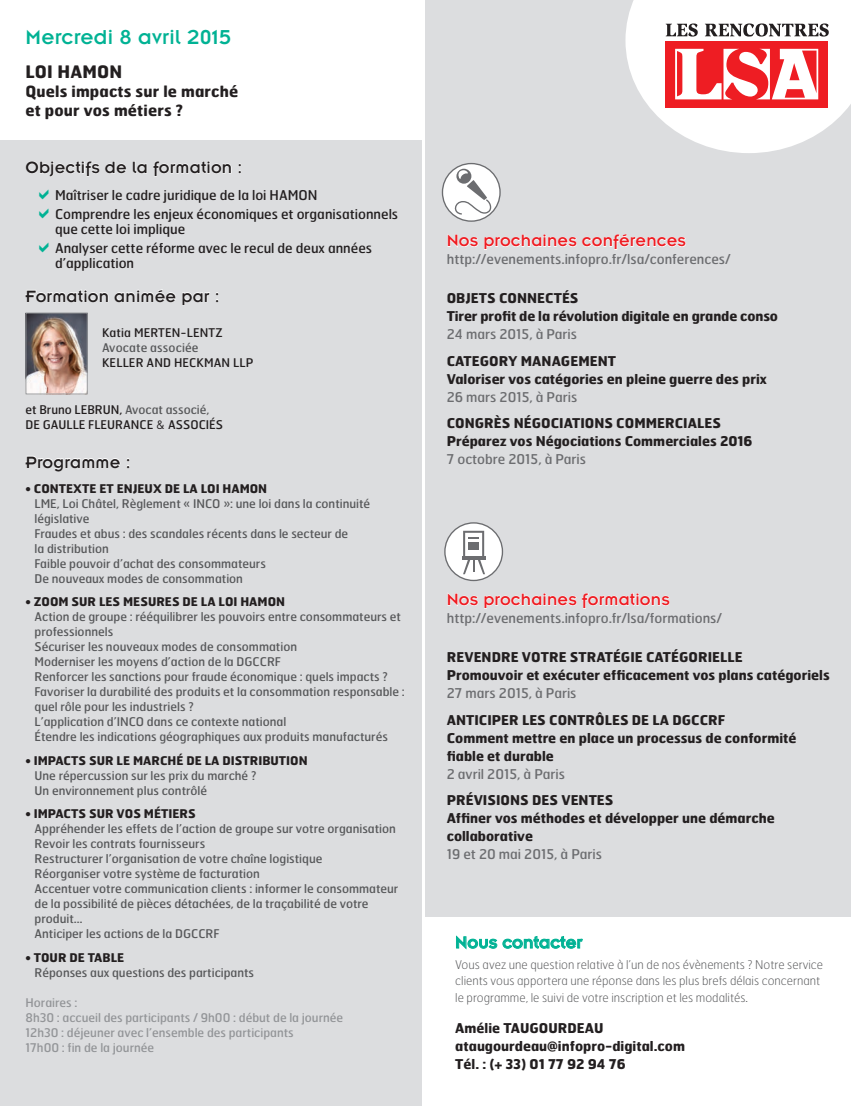
<style>
.page{position:relative;width:851px;height:1106px;background:#fff}
.page>*{position:absolute;margin:0;border:0;box-sizing:border-box;transform-origin:0 0}
.t1{font:22.2px "Insignia LT Std";letter-spacing:.01em;color:#00b294}
.t2{font:18px "Insignia LT Std";letter-spacing:.01em;color:#231f20}
.t3{font:18px "Insignia LT Std";letter-spacing:.01em;color:#ee1d23}
.t4{font:18px "Insignia LT Std";letter-spacing:.01em;color:#00b294}
.t5{font:700 17.25px "Hermes";letter-spacing:.01em;color:#231f20}
.t6{font:700 15.45px/18.9px "Hermes";letter-spacing:.01em;color:#231f20}
.t7{font:700 13.5px/18px "Hermes";color:#231f20}
.t8{font:13.5px "Hermes";color:#6c6d70}
.t9{font:13.5px/19.2px "Hermes";color:#231f20}
.t10{font:12px/15px "Hermes";color:#57585a}
.t11{font:100 12px/16.5px "Hermes";color:#57585a}
.t12{font:700 12px "Hermes";color:#231f20}
.t13{font:12px/15px "Hermes";color:#939598}
.t14{font:12px/15px "Hermes";color:#231f20}
.s1{color:#57585a}
.s2{font-family:"DIN"}
</style>
<div class="page">
<div style="left:0;top:140px;width:421px;height:966px;background:#dcdddf"></div>
<svg style="left:26px;top:161px;width:101px;height:16px"></svg>
<svg style="left:133px;top:161px;width:14px;height:13px"></svg>
<svg style="left:153px;top:161px;width:78px;height:15px"></svg>
<svg style="left:238px;top:164px;width:3px;height:9px"></svg>
<svg style="left:25px;top:289px;width:83px;height:13px"></svg>
<svg style="left:114px;top:289px;width:62px;height:13px"></svg>
<svg style="left:182px;top:292px;width:28px;height:13px"></svg>
<svg style="left:216px;top:292px;width:2px;height:10px"></svg>
<svg style="left:25px;top:456px;width:95px;height:15px"></svg>
<svg style="left:127px;top:458px;width:2px;height:10px"></svg>
<img style="left:28px;top:315px;width:58px;height:77px">
<div style="left:26px;top:313px;width:62px;height:81px;border:1px solid #939598"></div>
<div style="left:425px;top:0;width:425px;height:916px;background:#dcdddf"></div>
<svg style="left:447px;top:234px;width:31px;height:13px"></svg>
<svg style="left:484px;top:234px;width:202px;height:16px"></svg>
<svg style="left:447px;top:593px;width:31px;height:13px"></svg>
<svg style="left:484px;top:593px;width:185px;height:15px"></svg>
<svg style="left:442px;top:163px;width:58px;height:58px"></svg>
<div style="left:441px;top:163px;width:59px;height:59px;border:1px solid #6c6d70;border-radius:50%"></div>
<svg style="left:452px;top:168px;width:40px;height:47px;background:#e0e0e0"></svg>
<div style="left:445px;top:523px;width:57px;height:57px;background:#fff;border-radius:50%"></div>
<div style="left:444px;top:522px;width:59px;height:59px;border:1px solid #6c6d70;border-radius:50%"></div>
<svg style="left:463px;top:531px;width:22px;height:43px"></svg>
<svg style="left:456px;top:935px;width:127px;height:14px"></svg>
<svg style="left:625px;top:0;width:225px;height:153px;background:#f0c4c6"></svg>
<h1 class="t1" style="left:26px;top:25px;width:207px">Mercredi 8 avril 2015</h1>
<h3 class="t5" style="left:26px;top:60px;width:98px">LOI HAMON</h3>
<p class="t6" style="left:26px;top:81px;width:214px">Quels impacts sur le marché et pour vos métiers ?</p>
<h2 class="t2" style="left:26px;top:158px;width:218px">Objectifs de la formation :</h2>
<p class="t9" style="left:55px;top:185px;width:344px">Maîtriser le cadre juridique de la loi HAMON<br>Comprendre les enjeux économiques et organisationnels</p>
<p class="t9" style="left:55px;top:219px;width:318px">que cette loi implique<br>Analyser cette réforme avec le recul de deux années</p>
<p class="t9" style="left:55px;top:253px;width:81px">d’application</p>
<h2 class="t2" style="left:26px;top:287px;width:195px">Formation animée par :</h2>
<p class="t14" style="left:102px;top:325px;width:122px">Katia MERTEN-LENTZ</p>
<p class="t10" style="left:102px;top:340px;width:98px">Avocate associée</p>
<p class="t14" style="left:102px;top:355px;width:153px">KELLER AND HECKMAN LLP</p>
<p class="t14" style="left:26px;top:401px;width:199px">et Bruno LEBRUN, <span class="s1">Avocat associé,<br></span>DE GAULLE FLEURANCE <span class="s2">&amp;</span> ASSOCIÉS</p>
<h2 class="t2" style="left:26px;top:452px;width:106px">Programme :</h2>
<p class="t12" style="left:26px;top:480px;width:243px">• CONTEXTE ET ENJEUX DE LA LOI HAMON</p>
<p class="t10" style="left:35px;top:495px;width:337px">LME, Loi Châtel, Règlement « INCO »: une loi dans la continuité législative<br>Fraudes et abus : des scandales récents dans le secteur de<br>la distribution<br>Faible pouvoir d’achat des consommateurs<br>De nouveaux modes de consommation</p>
<p class="t12" style="left:26px;top:594px;width:261px">• ZOOM SUR LES MESURES DE LA LOI HAMON</p>
<p class="t10" style="left:35px;top:609px;width:372px">Action de groupe : rééquilibrer les pouvoirs entre consommateurs et professionnels<br>Sécuriser les nouveaux modes de consommation<br>Moderniser les moyens d’action de la DGCCRF<br>Renforcer les sanctions pour fraude économique : quels impacts ?<br>Favoriser la durabilité des produits et la consommation responsable : quel rôle pour les industriels ?<br>L’application d’INCO dans ce contexte national<br>Étendre les indications géographiques aux produits manufacturés</p>
<p class="t12" style="left:26px;top:752px;width:283px">• IMPACTS SUR LE MARCHÉ DE LA DISTRIBUTION</p>
<p class="t10" style="left:35px;top:767px;width:223px">Une répercussion sur les prix du marché ?<br>Un environnement plus contrôlé</p>
<p class="t12" style="left:26px;top:806px;width:172px">• IMPACTS SUR VOS MÉTIERS</p>
<p class="t10" style="left:35px;top:821px;width:365px">Appréhender les effets de l’action de groupe sur votre organisation Revoir les contrats fournisseurs<br>Restructurer l’organisation de votre chaîne logistique<br>Réorganiser votre système de facturation<br>Accentuer votre communication clients : informer le consommateur de la possibilité de pièces détachées, de la traçabilité de votre produit…<br>Anticiper les actions de la DGCCRF</p>
<p class="t12" style="left:26px;top:949px;width:100px">• TOUR DE TABLE</p>
<p class="t10" style="left:35px;top:964px;width:221px">Réponses aux questions des participants</p>
<p class="t13" style="left:26px;top:994px;width:319px">Horaires :<br>8h30 : accueil des participants / 9h00 : début de la journée 12h30 : déjeuner avec l’ensemble des participants<br>17h00 : fin de la journée</p>
<h2 class="t3" style="left:446px;top:231px;width:241px">Nos prochaines conférences</h2>
<p class="t8" style="left:446px;top:251px;width:285px">http://evenements.infopro.fr/lsa/conferences/</p>
<p class="t7" style="left:446px;top:289px;width:333px">OBJETS CONNECTÉS<br>Tirer profit de la révolution digitale en grande conso</p>
<p class="t8" style="left:446px;top:326px;width:132px">24 mars 2015, à Paris</p>
<p class="t7" style="left:446px;top:351px;width:321px">CATEGORY MANAGEMENT<br>Valoriser vos catégories en pleine guerre des prix</p>
<p class="t8" style="left:446px;top:388px;width:132px">26 mars 2015, à Paris</p>
<p class="t7" style="left:446px;top:414px;width:307px">CONGRÈS NÉGOCIATIONS COMMERCIALES<br>Préparez vos Négociations Commerciales 2016</p>
<p class="t8" style="left:446px;top:451px;width:141px">7 octobre 2015, à Paris</p>
<h2 class="t3" style="left:446px;top:590px;width:224px">Nos prochaines formations</h2>
<p class="t8" style="left:446px;top:609px;width:277px">http://evenements.infopro.fr/lsa/formations/</p>
<p class="t7" style="left:446px;top:647px;width:384px">REVENDRE VOTRE STRATÉGIE CATÉGORIELLE<br>Promouvoir et exécuter efficacement vos plans catégoriels</p>
<p class="t8" style="left:446px;top:684px;width:131px">27 mars 2015, à Paris</p>
<p class="t7" style="left:446px;top:710px;width:351px">ANTICIPER LES CONTRÔLES DE LA DGCCRF<br>Comment mettre en place un processus de conformité fiable et durable</p>
<p class="t8" style="left:446px;top:765px;width:120px">2 avril 2015, à Paris</p>
<p class="t7" style="left:446px;top:790px;width:329px">PRÉVISIONS DES VENTES<br>Affiner vos méthodes et développer une démarche collaborative</p>
<p class="t8" style="left:446px;top:845px;width:157px">19 et 20 mai 2015, à Paris</p>
<h2 class="t4" style="left:455px;top:933px;width:128px">Nous contacter</h2>
<p class="t11" style="left:455px;top:956px;width:369px">Vous avez une question relative à l’un de nos évènements ? Notre service clients vous apportera une réponse dans les plus brefs délais concernant le programme, le suivi de votre inscription et les modalités.</p>
<p class="t7" style="left:455px;top:1018px;width:231px">Amélie TAUGOURDEAU ataugourdeau@infopro-digital.com<br>Tél. : (+ 33) 01 77 92 94 76</p>
</div>
